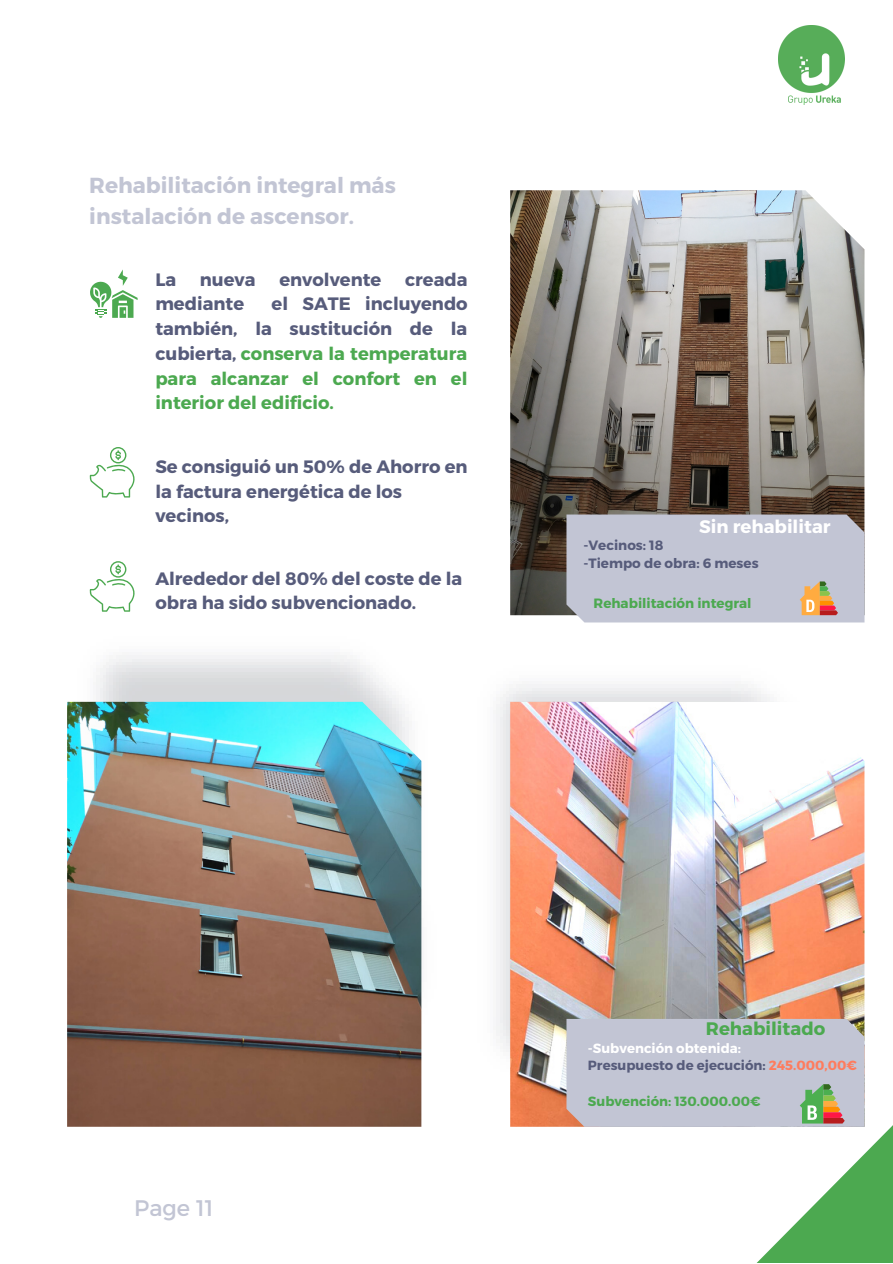
<style>
.page{position:relative;width:893px;height:1264px;background:#fff}
.page>*{position:absolute;margin:0;border:0;box-sizing:border-box;transform-origin:0 0}
.t1{font:22.5px "Montserrat";color:#c2c5d4}
.t2{font:700 21.75px/30.3px "Montserrat";color:#c2c5d4}
.t3{font:700 18.15px "Montserrat";color:#fff}
.t4{font:700 18.15px "Montserrat";color:#4ca950}
.t5{font:700 18px/24.8px "Montserrat";color:#575c7b}
.t6{font:700 18px/24.8px "Montserrat";color:#4ca950;text-align:justify}
.t7{font:700 13.5px/18px "Montserrat";color:#575c7b}
.t8{font:700 13.5px "Montserrat";color:#4ca950}
.t9{font:700 13.35px/17.7px "Montserrat";color:#575c7b}
.t10{font:700 13.35px "Montserrat";color:#4ca950}
.s1{color:#575c7b}
.s2{color:#fff}
.s3{color:#fe7c5e}
</style>
<div class="page">
<img style="left:510px;top:190px;width:354px;height:425px">
<img style="left:421px;top:869px;width:6px;height:161px">
<img style="left:778px;top:26px;width:66px;height:79px">
<img style="left:67px;top:701px;width:354px;height:425px">
<img style="left:510px;top:701px;width:354px;height:425px">
<svg style="left:90px;top:269px;width:48px;height:49px"></svg>
<svg style="left:89px;top:447px;width:46px;height:50px"></svg>
<div style="left:566px;top:514px;width:298px;height:108px;background:#c2c5d4"></div>
<div style="left:566px;top:1018px;width:298px;height:108px;background:#c2c5d4"></div>
<svg style="left:89px;top:561px;width:46px;height:50px"></svg>
<svg style="left:627px;top:1048px;width:265px;height:214px"></svg>
<p class="t2" style="left:89px;top:169px;width:308px">Rehabilitación integral más instalación de ascensor.</p>
<p class="t5" style="left:155px;top:266px;width:22px">La</p>
<p class="t5" style="left:200px;top:266px;width:57px">nueva</p>
<p class="t5" style="left:279px;top:266px;width:104px">envolvente</p>
<p class="t5" style="left:405px;top:266px;width:64px">creada</p>
<p class="t5" style="left:155px;top:291px;width:90px">mediante</p>
<p class="t6" style="left:155px;top:291px;width:314px;text-indent:116px"><span class="s1">el SATE incluyendo también, la sustitución de la cubierta,</span> conserva la temperatura para alcanzar el confort en el interior del edificio.</p>
<p class="t5" style="left:155px;top:453px;width:314px">Se consiguió un 50% de Ahorro en la factura energética de los vecinos,</p>
<p class="t5" style="left:155px;top:565px;width:308px">Alrededor del 80% del coste de la obra ha sido subvencionado.</p>
<p class="t3" style="left:699px;top:514px;width:133px">Sin rehabilitar</p>
<p class="t7" style="left:583px;top:535px;width:177px">-Vecinos: 18<br>-Tiempo de obra: 6 meses</p>
<p class="t8" style="left:593px;top:595px;width:159px">Rehabilitación integral</p>
<p class="t1" style="left:134px;top:1193px;width:81px">Page 11</p>
<p class="t4" style="left:706px;top:1016px;width:121px">Rehabilitado</p>
<p class="t9" style="left:588px;top:1038px;width:270px"><span class="s2">-Subvención obtenida:<br></span>Presupuesto de ejecución: <span class="s3">245.000,00€</span></p>
<p class="t10" style="left:588px;top:1092px;width:174px">Subvención: 130.000.00€</p>
</div>
